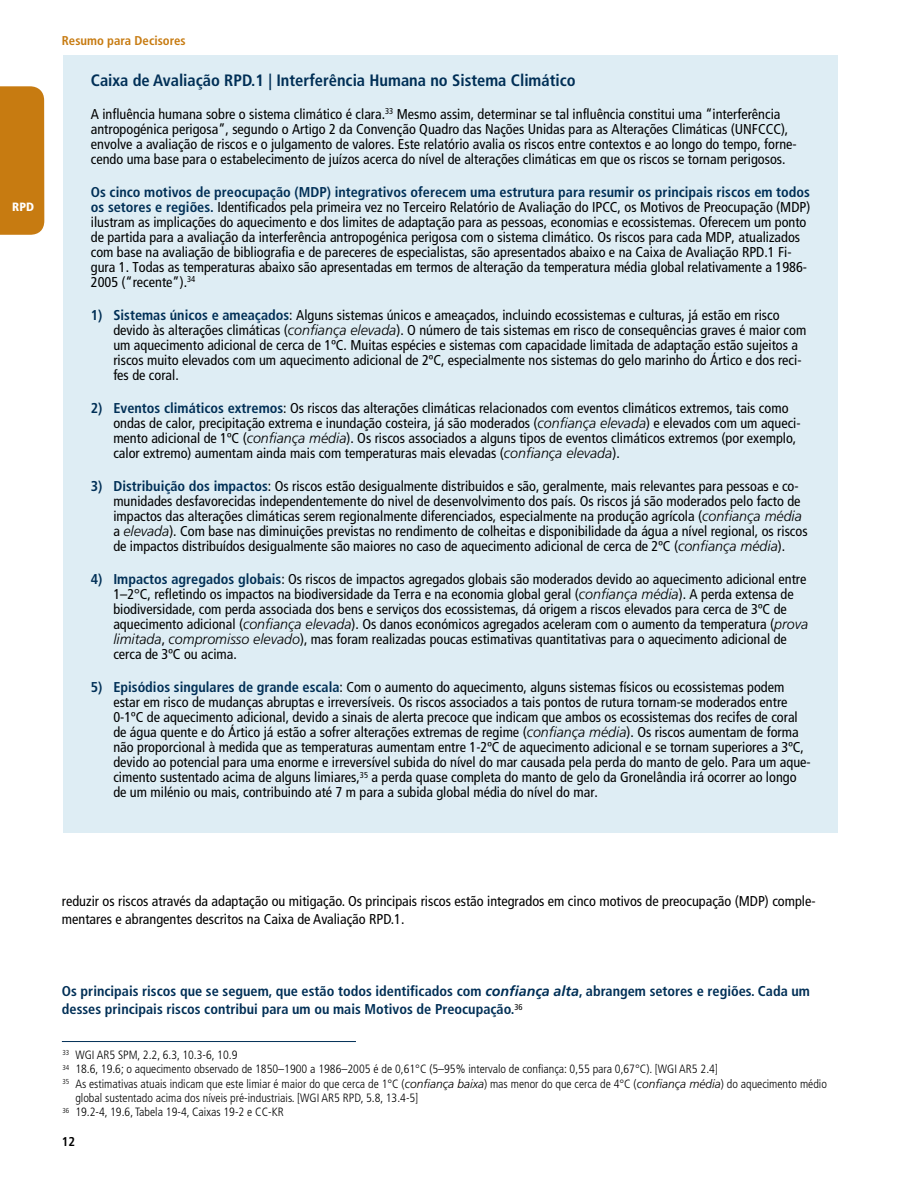
<style>
.page{position:relative;width:915px;height:1191px;background:#fff}
.page>*{position:absolute;margin:0;border:0;box-sizing:border-box;transform-origin:0 0}
.t1{font:700 condensed 16.5px "Frutiger LT Std";color:#002f56}
.t2{font:condensed 14.25px/15px "Frutiger";color:#000}
.t3{font:700 condensed 14.25px/18px "Frutiger LT Std";color:#002f56}
.t4{font:700 condensed 12.75px "Frutiger LT Std";color:#c77b11}
.t5{font:700 condensed 12.75px "Frutiger LT Std";color:#000}
.t6{font:300 condensed 12px "Frutiger";color:#000}
.t7{font:900 condensed 12px "Frutiger";color:#fff}
.s1{font-family:"Frutiger LT Std";font-weight:700;color:#002f56}
.s2{font-family:"Frutiger LT Std";font-weight:300;font-style:italic;font-stretch:normal}
.s3{font-family:"Frutiger";font-style:italic;font-stretch:normal}
.s4{font-family:"Frutiger LT Std";font-style:italic;font-stretch:normal}
</style>
<div class="page">
<div style="left:0;top:86px;width:44px;height:149px;background:#c77b11"></div>
<hr style="left:62px;top:1041px;width:294px;height:1px;background:#002f56">
<div style="left:64px;top:55px;width:773px;height:778px;background:#deedf4"></div>
<p class="t7" style="left:12px;top:200px;width:23px">RPD</p>
<p class="t4" style="left:62px;top:33px;width:125px">Resumo para Decisores</p>
<p class="t1" style="left:91px;top:70px;width:486px">Caixa de Avaliação RPD.1 | Interferência Humana no Sistema Climático</p>
<p class="t2" style="left:91px;top:106px;width:707px">A influência humana sobre o sistema climático é clara.<sup>33</sup> Mesmo assim, determinar se tal influência constitui uma “interferência antropogénica perigosa”, segundo o Artigo 2 da Convenção Quadro das Nações Unidas para as Alterações Climáticas (UNFCCC), envolve a avaliação de riscos e o julgamento de valores. Este relatório avalia os riscos entre contextos e ao longo do tempo, forne&shy;cendo uma base para o estabelecimento de juízos acerca do nível de alterações climáticas em que os riscos se tornam perigosos.</p>
<p class="t3" style="left:91px;top:183px;width:720px">Os cinco motivos de preocupação (MDP) integrativos oferecem uma estrutura para resumir os principais riscos em todos</p>
<p class="t2" style="left:91px;top:199px;width:720px"><span class="s1">os setores e regiões.</span> Identificados pela primeira vez no Terceiro Relatório de Avaliação do IPCC, os Motivos de Preocupação (MDP) ilustram as implicações do aquecimento e dos limites de adaptação para as pessoas, economias e ecossistemas. Oferecem um ponto de partida para a avaliação da interferência antropogénica perigosa com o sistema climático. Os riscos para cada MDP, atualizados com base na avaliação de bibliografia e de pareceres de especialistas, são apresentados abaixo e na Caixa de Avaliação RPD.1 Fi&shy;gura 1. Todas as temperaturas abaixo são apresentadas em termos de alteração da temperatura média global relativamente a 1986- 2005 (“recente”).<sup>34</sup></p>
<p class="t2" style="left:113px;top:307px;width:694px;text-indent:-23px"><span class="s1">1) Sistemas únicos e ameaçados</span>: Alguns sistemas únicos e ameaçados, incluindo ecossistemas e culturas, já estão em risco devido às alterações climáticas (<span class="s2">confiança elevada</span>). O número de tais sistemas em risco de consequências graves é maior com um aquecimento adicional de cerca de 1ºC. Muitas espécies e sistemas com capacidade limitada de adaptação estão sujeitos a riscos muito elevados com um aquecimento adicional de 2ºC, especialmente nos sistemas do gelo marinho do Ártico e dos reci&shy;fes de coral.</p>
<p class="t2" style="left:113px;top:400px;width:688px;text-indent:-23px"><span class="s1">2) Eventos climáticos extremos</span>: Os riscos das alterações climáticas relacionados com eventos climáticos extremos, tais como ondas de calor, precipitação extrema e inundação costeira, já são moderados (<span class="s2">confiança elevada</span>) e elevados com um aqueci&shy;mento adicional de 1ºC (<span class="s2">confiança média</span>). Os riscos associados a alguns tipos de eventos climáticos extremos (por exemplo, calor extremo) aumentam ainda mais com temperaturas mais elevadas (<span class="s2">confiança elevada</span>).</p>
<p class="t2" style="left:113px;top:478px;width:695px;text-indent:-23px"><span class="s1">3) Distribuição dos impactos</span>: Os riscos estão desigualmente distribuidos e são, geralmente, mais relevantes para pessoas e co&shy;munidades desfavorecidas independentemente do nivel de desenvolvimento dos país. Os riscos já são moderados pelo facto de impactos das alterações climáticas serem regionalmente diferenciados, especialmente na produção agrícola (<span class="s2">confiança média </span>a <span class="s2">elevada</span>). Com base nas diminuições previstas no rendimento de colheitas e disponibilidade da água a nível regional, os riscos de impactos distribuídos desigualmente são maiores no caso de aquecimento adicional de cerca de 2ºC (<span class="s2">confiança média</span>).</p>
<p class="t2" style="left:113px;top:571px;width:696px;text-indent:-23px"><span class="s1">4) Impactos agregados globais</span>: Os riscos de impactos agregados globais são moderados devido ao aquecimento adicional entre 1–2°C, refletindo os impactos na biodiversidade da Terra e na economia global geral (<span class="s2">confiança média</span>). A perda extensa de biodiversidade, com perda associada dos bens e serviços dos ecossistemas, dá origem a riscos elevados para cerca de 3ºC de aquecimento adicional (<span class="s2">confiança elevada</span>). Os danos económicos agregados aceleram com o aumento da temperatura (<span class="s2">prova limitada</span>, <span class="s2">compromisso elevado</span>), mas foram realizadas poucas estimativas quantitativas para o aquecimento adicional de cerca de 3ºC ou acima.</p>
<p class="t2" style="left:113px;top:679px;width:698px;text-indent:-22px"><span class="s1">5) Episódios singulares de grande escala</span>: Com o aumento do aquecimento, alguns sistemas físicos ou ecossistemas podem estar em risco de mudanças abruptas e irreversíveis. Os riscos associados a tais pontos de rutura tornam-se moderados entre 0-1ºC de aquecimento adicional, devido a sinais de alerta precoce que indicam que ambos os ecossistemas dos recifes de coral de água quente e do Ártico já estão a sofrer alterações extremas de regime (<span class="s2">confiança média</span>). Os riscos aumentam de forma não proporcional à medida que as temperaturas aumentam entre 1-2ºC de aquecimento adicional e se tornam superiores a 3ºC, devido ao potencial para uma enorme e irreversível subida do nível do mar causada pela perda do manto de gelo. Para um aque&shy;cimento sustentado acima de alguns limiares,<sup>35</sup> a perda quase completa do manto de gelo da Gronelândia irá ocorrer ao longo de um milénio ou mais, contribuindo até 7 m para a subida global média do nível do mar.</p>
<p class="t2" style="left:62px;top:892px;width:755px;line-height:18px">reduzir os riscos através da adaptação ou mitigação. Os principais riscos estão integrados em cinco motivos de preocupação (MDP) comple&shy;mentares e abrangentes descritos na Caixa de Avaliação RPD.1.</p>
<p class="t3" style="left:62px;top:982px;width:749px">Os principais riscos que se seguem, que estão todos identificados com <span class="s3">confiança alta</span>, abrangem setores e regiões. Cada um desses principais riscos contribui para um ou mais Motivos de Preocupação.<sup>36</sup></p>
<p class="t6" style="left:62px;top:1047px;width:176px"><sup>33</sup> WGI AR5 SPM, 2.2, 6.3, 10.3-6, 10.9</p>
<p class="t6" style="left:62px;top:1062px;width:657px"><sup>34</sup> 18.6, 19.6; o aquecimento observado de 1850–1900 a 1986–2005 é de 0,61°C (5–95% intervalo de confiança: 0,55 para 0,67°C). [WGI AR5 2.4]</p>
<p class="t6" style="left:62px;top:1076px;width:765px"><sup>35</sup> As estimativas atuais indicam que este limiar é maior do que cerca de 1°C (<span class="s4">confiança baixa</span>) mas menor do que cerca de 4°C (<span class="s4">confiança média</span>) do aquecimento médio</p>
<p class="t6" style="left:75px;top:1091px;width:344px">global sustentado acima dos níveis pré-industriais. [WGI AR5 RPD, 5.8, 13.4-5]</p>
<p class="t6" style="left:62px;top:1105px;width:222px"><sup>36</sup> 19.2-4, 19.6, Tabela 19-4, Caixas 19-2 e CC-KR</p>
<p class="t5" style="left:62px;top:1133px;width:15px">12</p>
</div>
